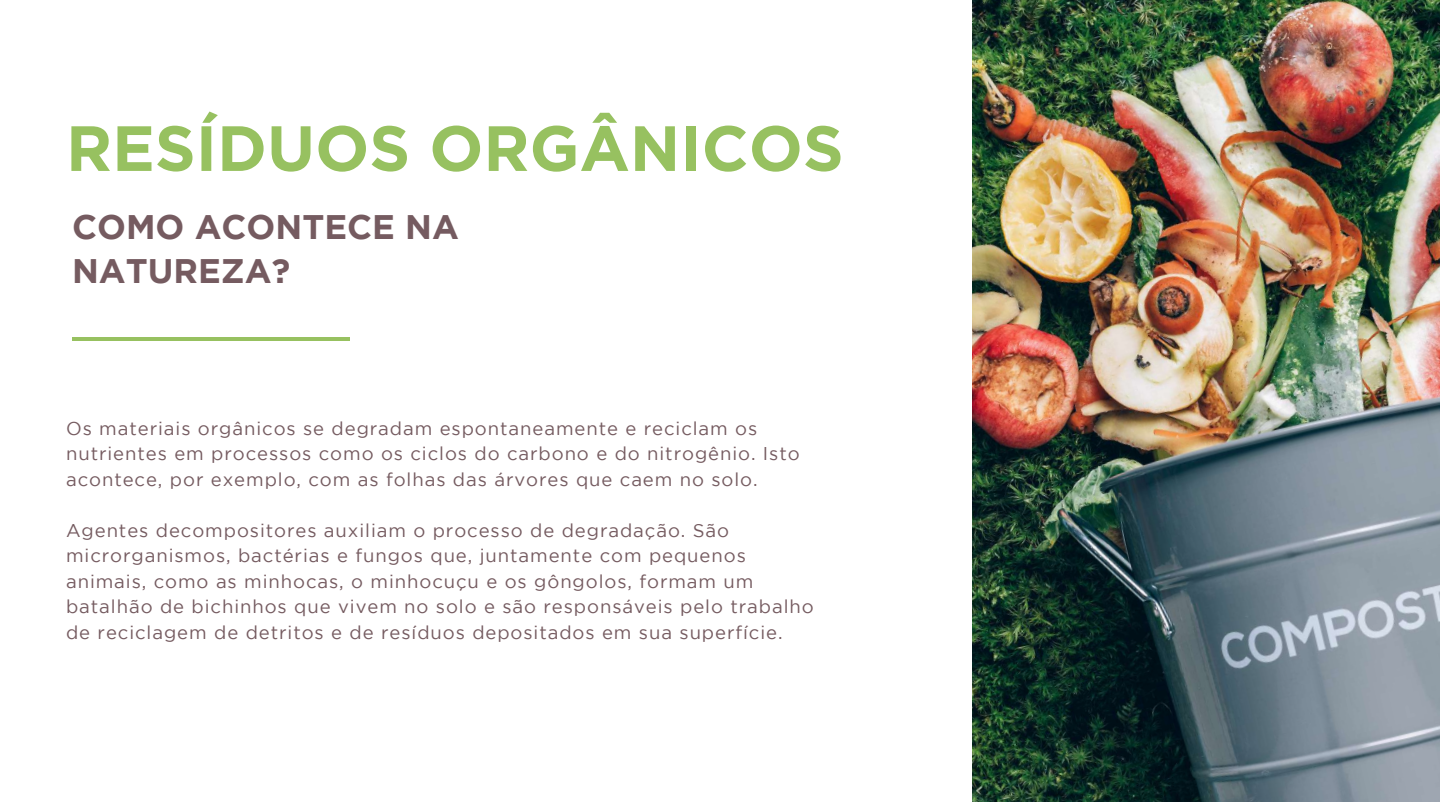
<style>
.page{position:relative;width:1440px;height:810px;background:#fff}
.page>*{position:absolute;margin:0;border:0;box-sizing:border-box;transform-origin:0 0}
.t1{font:700 63.8px "Gotham";color:#97c160}
.t2{font:700 34px/43.5px "Gotham";color:#755b60}
.t3{font:18.5px/25.5px "Gotham";letter-spacing:.05em;color:#755b60}
</style>
<div class="page">
<img style="left:973px;top:0;width:467px;height:801px">
<hr style="left:72px;top:337px;width:278px;height:4px;background:#97c160">
<h1 class="t1" style="left:66px;top:124px;width:779px">RESÍDUOS ORGÂNICOS</h1>
<h2 class="t2" style="left:72px;top:208px;width:388px">COMO ACONTECE NA<br>NATUREZA?</h2>
<p class="t3" style="left:66px;top:417px;width:735px">Os materiais orgânicos se degradam espontaneamente e reciclam os nutrientes em processos como os ciclos do carbono e do nitrogênio. Isto acontece, por exemplo, com as folhas das árvores que caem no solo.</p>
<p class="t3" style="left:66px;top:519px;width:749px">Agentes decompositores auxiliam o processo de degradação. São microrganismos, bactérias e fungos que, juntamente com pequenos animais, como as minhocas, o minhocuçu e os gôngolos, formam um batalhão de bichinhos que vivem no solo e são responsáveis pelo trabalho de reciclagem de detritos e de resíduos depositados em sua superfície.</p>
</div>
